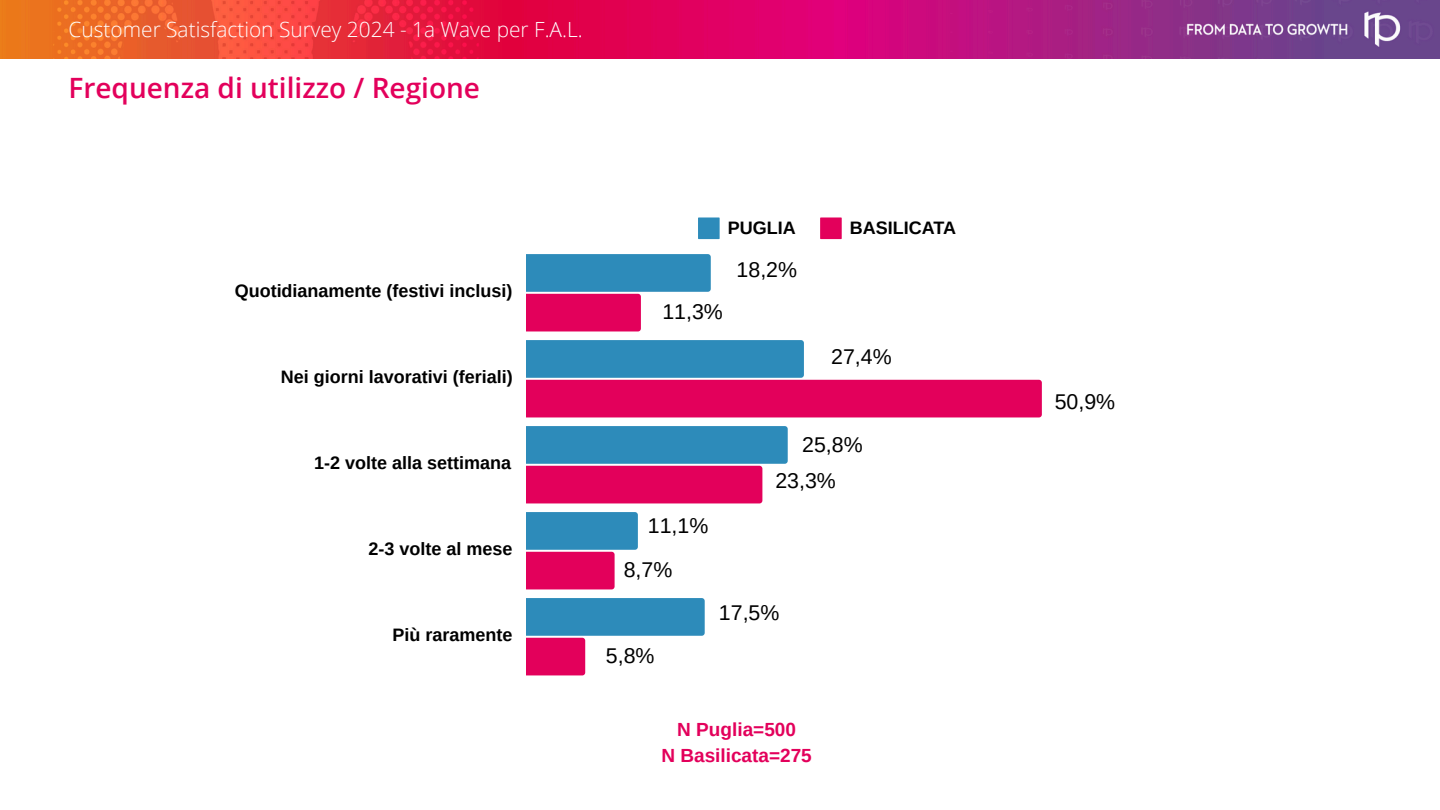
<style>
.page{position:relative;width:1440px;height:810px;background:#fff}
.page>*{position:absolute;margin:0;border:0;box-sizing:border-box;transform-origin:0 0}
.t1{font:600 28px "Open Sans";color:#e3005b}
.t2{font:21.3px "Arimo";color:#000}
.t3{font:300 20.9px "Open Sans";color:#fff}
.t4{font:700 19px "Arimo";color:#e3005b}
.t5{font:700 18px "Arimo";color:#000}
</style>
<div class="page">
<img style="left:0;top:0;width:1440px;height:58px">
<svg style="left:698px;top:217px;width:22px;height:22px"></svg>
<svg style="left:820px;top:217px;width:22px;height:22px"></svg>
<svg style="left:527px;top:254px;width:184px;height:77px"></svg>
<svg style="left:527px;top:340px;width:515px;height:77px"></svg>
<svg style="left:527px;top:426px;width:261px;height:77px;background:#8c5795"></svg>
<svg style="left:527px;top:512px;width:111px;height:77px;background:#8d659e"></svg>
<svg style="left:527px;top:598px;width:178px;height:77px"></svg>
<p class="t3" style="left:69px;top:15px;width:516px">Customer Satisfaction Survey 2024 - 1a Wave per F.A.L.</p>
<h2 class="t1" style="left:69px;top:68px;width:413px">Frequenza di utilizzo / Regione</h2>
<p class="t5" style="left:235px;top:281px;width:279px">Quotidianamente (festivi inclusi)</p>
<p class="t5" style="left:281px;top:367px;width:233px">Nei giorni lavorativi (feriali)</p>
<p class="t5" style="left:314px;top:453px;width:198px">1-2 volte alla settimana</p>
<p class="t5" style="left:368px;top:539px;width:145px">2-3 volte al mese</p>
<p class="t5" style="left:392px;top:625px;width:121px">Più raramente</p>
<p class="t5" style="left:728px;top:218px;width:69px">PUGLIA</p>
<p class="t5" style="left:850px;top:218px;width:108px">BASILICATA</p>
<h2 class="t2" style="left:662px;top:300px;width:62px">11,3%</h2>
<h2 class="t2" style="left:737px;top:258px;width:62px">18,2%</h2>
<h2 class="t2" style="left:831px;top:345px;width:62px">27,4%</h2>
<h2 class="t2" style="left:648px;top:514px;width:62px">11,1%</h2>
<h2 class="t2" style="left:624px;top:557px;width:50px">8,7%</h2>
<h2 class="t2" style="left:802px;top:432px;width:62px">25,8%</h2>
<h2 class="t2" style="left:775px;top:469px;width:62px">23,3%</h2>
<h2 class="t2" style="left:606px;top:644px;width:50px">5,8%</h2>
<h2 class="t2" style="left:719px;top:601px;width:62px">17,5%</h2>
<h2 class="t4" style="left:677px;top:719px;width:120px">N Puglia=500</h2>
<p class="t4" style="left:661px;top:745px;width:152px">N Basilicata=275</p>
<h1 class="t2" style="left:1055px;top:389px;width:62px">50,9%</h1>
</div>
